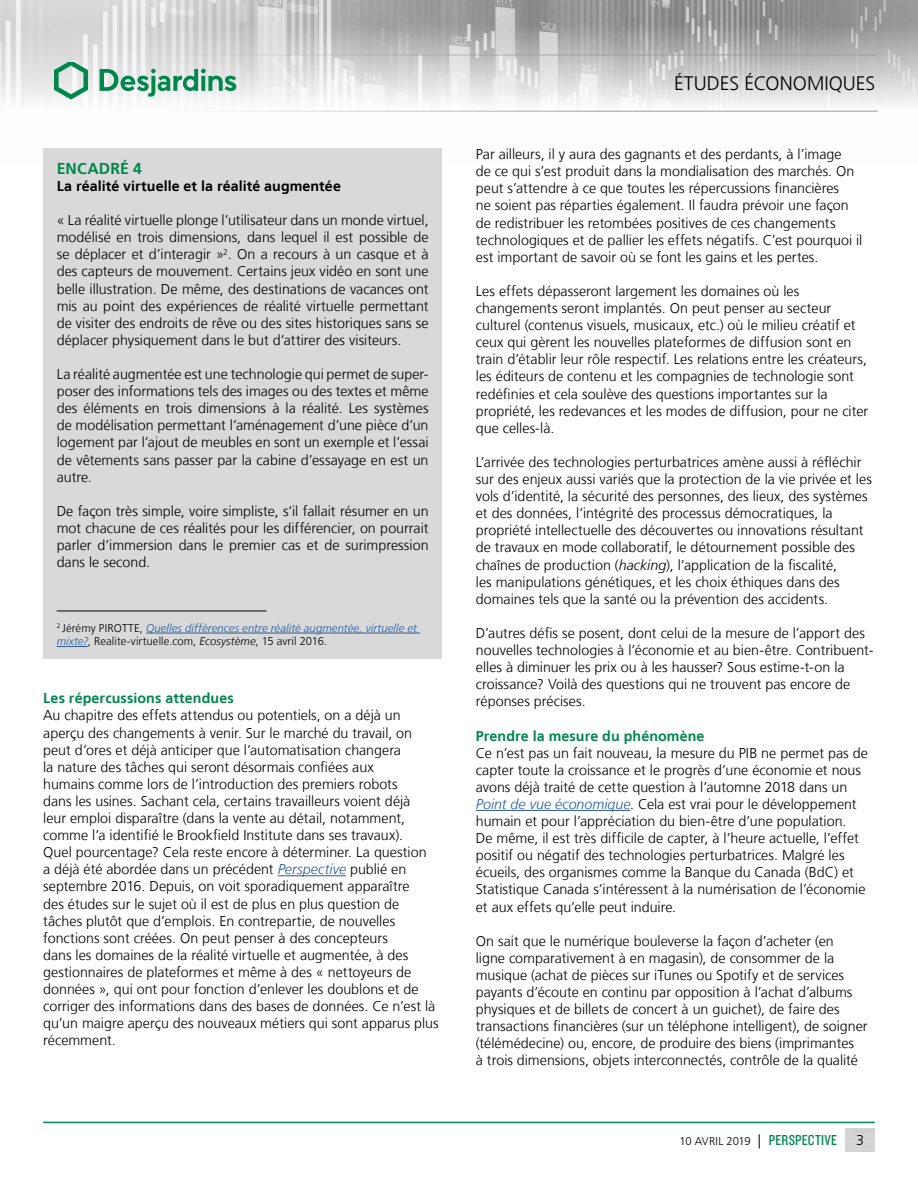
<style>
.page{position:relative;width:918px;height:1188px;background:#fff}
.page>*{position:absolute;margin:0;border:0;box-sizing:border-box;transform-origin:0 0}
.t1{font:300 19.5px "Frutiger LT";color:#000}
.t2{font:700 15.75px "Frutiger LT";letter-spacing:.01em;color:#00874e}
.t3{font:300 14.25px/17.1px "Frutiger LT";color:#000}
.t4{font:700 14.25px "Frutiger LT";letter-spacing:.005em;color:#00874e}
.t5{font:700 14.25px "Frutiger LT";letter-spacing:.005em;color:#000}
.t6{font:italic 300 11.25px/13.5px "Frutiger LT";letter-spacing:.01em;color:#275b9b}
.t7{font:300 11.25px "Frutiger LT";letter-spacing:-.015em;color:#000}
.s1{font-style:normal;color:#000}
.s2{color:#000}
.s3{font-style:italic;color:#275b9b}
.s4{font-style:italic}
.s5{font-size:14.25px}
.s6{font-family:"Knockout 29 Junior Ltweight";font-weight:400;font-size:15px;color:#00874e}
</style>
<div class="page">
<img style="left:0;top:1px;width:918px;height:110px">
<hr style="left:0;top:55px;width:878px;height:1px;background:#9d9d9c">
<hr style="left:0;top:111px;width:878px;height:1px;background:#9d9d9c">
<svg style="left:54px;top:62px;width:34px;height:38px"></svg>
<svg style="left:100px;top:69px;width:136px;height:28px"></svg>
<hr style="left:43px;top:1122px;width:832px;height:1px;background:#00874e">
<div style="left:43px;top:148px;width:399px;height:511px;background:#d9d9d9"></div>
<hr style="left:57px;top:610px;width:210px;height:2px;background:#4a4a49">
<hr style="left:146px;top:633px;width:274px;height:1px;background:#275b9b">
<hr style="left:57px;top:646px;width:31px;height:1px;background:#275b9b">
<hr style="left:278px;top:875px;width:68px;height:1px;background:#275b9b">
<hr style="left:476px;top:810px;width:154px;height:1px;background:#275b9b">
<h5 class="t2" style="left:57px;top:159px;width:87px">ENCADRÉ 4</h5>
<p class="t5" style="left:57px;top:178px;width:286px">La réalité virtuelle et la réalité augmentée</p>
<p class="t3" style="left:57px;top:212px;width:373px;text-align:justify">« La réalité virtuelle plonge l’utilisateur dans un monde virtuel, modélisé en trois dimensions, dans lequel il est possible de se déplacer et d’interagir »<sup>2</sup>. On a recours à un casque et à des capteurs de mouvement. Certains jeux vidéo en sont une belle illustration. De même, des destinations de vacances ont mis au point des expériences de réalité virtuelle permettant de visiter des endroits de rêve ou des sites historiques sans se déplacer physiquement dans le but d’attirer des visiteurs.</p>
<p class="t3" style="left:57px;top:366px;width:373px;text-align:justify">La réalité augmentée est une technologie qui permet de super&shy;poser des informations tels des images ou des textes et même des éléments en trois dimensions à la réalité. Les systèmes de modélisation permettant l’aménagement d’une pièce d’un logement par l’ajout de meubles en sont un exemple et l’essai de vêtements sans passer par la cabine d’essayage en est un autre.</p>
<p class="t3" style="left:57px;top:503px;width:373px;text-align:justify">De façon très simple, voire simpliste, s’il fallait résumer en un mot chacune de ces réalités pour les différencier, on pourrait parler d’immersion dans le premier cas et de surimpression dans le second.</p>
<p class="t6" style="left:57px;top:621px;width:362px"><sup>2</sup> <span class="s1">Jérémy PIROTTE,</span> Quelles différences entre réalité augmentée, virtuelle et mixte?<span class="s1">, Realite-virtuelle.com,</span> <span class="s2">Ecosystème</span><span class="s1">, 15 avril 2016.</span></p>
<h5 class="t4" style="left:43px;top:690px;width:192px">Les répercussions attendues</h5>
<p class="t3" style="left:43px;top:707px;width:359px">Au chapitre des effets attendus ou potentiels, on a déjà un</p>
<p class="t3" style="left:43px;top:724px;width:371px">aperçu des changements à venir. Sur le marché du travail, on peut d’ores et déjà anticiper que l’automatisation changera</p>
<p class="t3" style="left:43px;top:758px;width:332px">la nature des tâches qui seront désormais confiées aux</p>
<p class="t3" style="left:43px;top:776px;width:369px">humains comme lors de l’introduction des premiers robots dans les usines. Sachant cela, certains travailleurs voient déjà leur emploi disparaître (dans la vente au détail, notamment,</p>
<p class="t3" style="left:43px;top:827px;width:361px">comme l’a identifié le Brookfield Institute dans ses travaux).</p>
<p class="t3" style="left:43px;top:844px;width:385px">Quel pourcentage? Cela reste encore à déterminer. La question a déjà été abordée dans un précédent <span class="s3">Perspective</span> publié en</p>
<p class="t3" style="left:43px;top:878px;width:368px">septembre 2016. Depuis, on voit sporadiquement apparaître</p>
<p class="t3" style="left:43px;top:895px;width:397px">des études sur le sujet où il est de plus en plus question de tâches plutôt que d’emplois. En contrepartie, de nouvelles fonctions sont créées. On peut penser à des concepteurs<br>dans les domaines de la réalité virtuelle et augmentée, à des gestionnaires de plateformes et même à des « nettoyeurs de données », qui ont pour fonction d’enlever les doublons et de corriger des informations dans des bases de données. Ce n’est là qu’un maigre aperçu des nouveaux métiers qui sont apparus plus récemment.</p>
<h1 class="t1" style="left:674px;top:73px;width:203px">ÉTUDES ÉCONOMIQUES</h1>
<p class="t3" style="left:476px;top:146px;width:380px">Par ailleurs, il y aura des gagnants et des perdants, à l’image de ce qui s’est produit dans la mondialisation des marchés. On</p>
<p class="t3" style="left:476px;top:180px;width:365px">peut s’attendre à ce que toutes les répercussions financières</p>
<p class="t3" style="left:476px;top:197px;width:388px">ne soient pas réparties également. Il faudra prévoir une façon de redistribuer les retombées positives de ces changements technologiques et de pallier les effets négatifs. C’est pourquoi il est important de savoir où se font les gains et les pertes.</p>
<p class="t3" style="left:476px;top:283px;width:357px">Les effets dépasseront largement les domaines où les changements seront implantés. On peut penser au secteur</p>
<p class="t3" style="left:476px;top:317px;width:381px">culturel (contenus visuels, musicaux, etc.) où le milieu créatif et</p>
<p class="t3" style="left:476px;top:334px;width:393px">ceux qui gèrent les nouvelles plateformes de diffusion sont en train d’établir leur rôle respectif. Les relations entre les créateurs, les éditeurs de contenu et les compagnies de technologie sont</p>
<p class="t3" style="left:476px;top:385px;width:353px">redéfinies et cela soulève des questions importantes sur la</p>
<p class="t3" style="left:476px;top:402px;width:394px">propriété, les redevances et les modes de diffusion, pour ne citer que celles-là.</p>
<p class="t3" style="left:476px;top:454px;width:387px">L’arrivée des technologies perturbatrices amène aussi à réfléchir</p>
<p class="t3" style="left:476px;top:471px;width:398px">sur des enjeux aussi variés que la protection de la vie privée et les vols d’identité, la sécurité des personnes, des lieux, des systèmes et des données, l’intégrité des processus démocratiques, la propriété intellectuelle des découvertes ou innovations résultant de travaux en mode collaboratif, le détournement possible des chaînes de production (<span class="s4">hacking</span>), l’application de la fiscalité,<br>les manipulations génétiques, et les choix éthiques dans des domaines tels que la santé ou la prévention des accidents.</p>
<p class="t3" style="left:476px;top:625px;width:391px">D’autres défis se posent, dont celui de la mesure de l’apport des</p>
<p class="t3" style="left:476px;top:642px;width:399px">nouvelles technologies à l’économie et au bien-être. Contribuent&shy;elles à diminuer les prix ou à les hausser? Sous estime-t-on la</p>
<p class="t3" style="left:476px;top:676px;width:376px">croissance? Voilà des questions qui ne trouvent pas encore de</p>
<p class="t3" style="left:476px;top:693px;width:111px">réponses précises.</p>
<h5 class="t4" style="left:476px;top:727px;width:230px">Prendre la mesure du phénomène</h5>
<p class="t3" style="left:476px;top:744px;width:393px">Ce n’est pas un fait nouveau, la mesure du PIB ne permet pas de capter toute la croissance et le progrès d’une économie et nous</p>
<p class="t3" style="left:476px;top:779px;width:373px">avons déjà traité de cette question à l’automne 2018 dans un</p>
<p class="t3" style="left:476px;top:796px;width:382px"><span class="s3">Point de vue économique</span>. Cela est vrai pour le développement humain et pour l’appréciation du bien-être d’une population.</p>
<p class="t3" style="left:476px;top:830px;width:385px">De même, il est très difficile de capter, à l’heure actuelle, l’effet</p>
<p class="t3" style="left:476px;top:847px;width:370px">positif ou négatif des technologies perturbatrices. Malgré les</p>
<p class="t3" style="left:476px;top:864px;width:380px">écueils, des organismes comme la Banque du Canada (BdC) et</p>
<p class="t3" style="left:476px;top:881px;width:391px">Statistique Canada s’intéressent à la numérisation de l’économie et aux effets qu’elle peut induire.</p>
<p class="t3" style="left:476px;top:933px;width:359px">On sait que le numérique bouleverse la façon d’acheter (en</p>
<p class="t3" style="left:476px;top:950px;width:360px">ligne comparativement à en magasin), de consommer de la</p>
<p class="t3" style="left:476px;top:967px;width:378px">musique (achat de pièces sur iTunes ou Spotify et de services payants d’écoute en continu par opposition à l’achat d’albums</p>
<p class="t3" style="left:476px;top:1001px;width:393px">physiques et de billets de concert à un guichet), de faire des transactions financières (sur un téléphone intelligent), de soigner (télémédecine) ou, encore, de produire des biens (imprimantes</p>
<p class="t3" style="left:476px;top:1052px;width:384px">à trois dimensions, objets interconnectés, contrôle de la qualité</p>
<p class="t7" style="left:679px;top:1135px;width:159px">10 AVRIL 2019 <span class="s5">|</span> <span class="s6">PERSPECTIVE</span></p>
<p class="t3" style="left:856px;top:1132px;width:9px">3</p>
</div>
